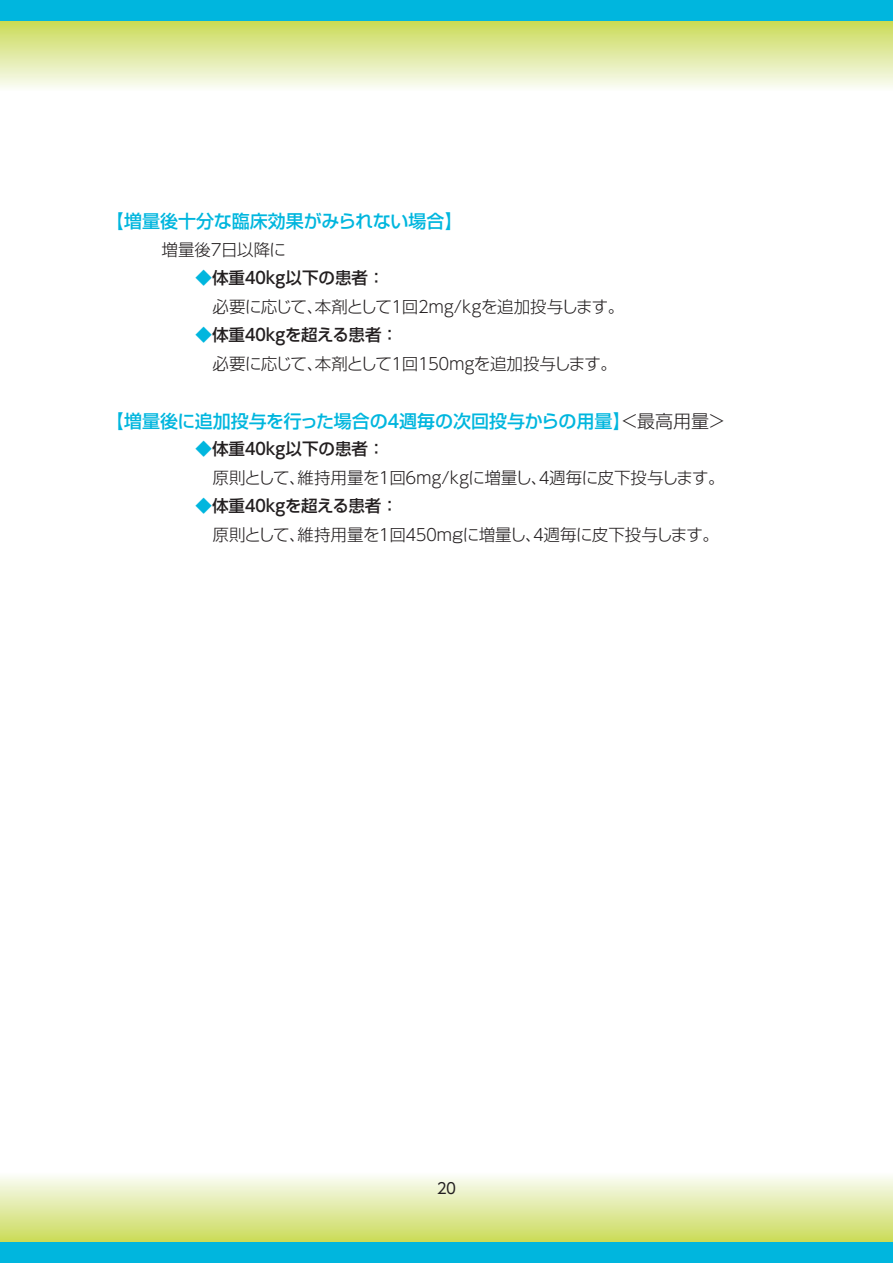
<style>
.page{position:relative;width:893px;height:1263px;background:#fff}
.page>*{position:absolute;margin:0;border:0;box-sizing:border-box;transform-origin:0 0}
.t1{font:500 18px "Shin Go Pro";color:#00b6de}
.t2{font:300 16.5px/28.5px "Shin Go Pro";letter-spacing:-.035em;color:#231f20}
.t3{font:15px "MO Clear Tone SG";color:#231f20}
.s1{font-family:"MO Clear Tone SG"}
.s2{font-weight:500;color:#00b6de}
.s3{font-weight:500}
.s4{font-family:"MO Clear Tone SG";font-weight:500}
.s5{font-weight:300;color:#231f20}
</style>
<div class="page">
<svg style="left:0;top:1176px;width:893px;height:66px;background:#e1eaa5"></svg>
<div style="left:0;top:1242px;width:893px;height:21px;background:#00b6de"></div>
<svg style="left:0;top:21px;width:893px;height:67px;background:#e1eaa4"></svg>
<div style="left:0;top:0;width:893px;height:21px;background:#00b6de"></div>
<p class="t1" style="left:106px;top:207px;width:358px">【増量後十分な臨床効果がみられない場合】</p>
<p class="t2" style="left:162px;top:233px;width:126px">増量後<span class="s1">7</span>日以降に</p>
<p class="t2" style="left:213px;top:262px;width:413px;text-indent:-17px"><span class="s2">◆</span><span class="s3">体重</span><span class="s4">40kg</span><span class="s3">以下の患者：<br></span>必要に応じて、本剤として<span class="s1">1</span>回<span class="s1">2mg/kg</span>を追加投与します。</p>
<p class="t2" style="left:213px;top:319px;width:406px;text-indent:-17px"><span class="s2">◆</span><span class="s3">体重</span><span class="s4">40kg</span><span class="s3">を超える患者：<br></span>必要に応じて、本剤として<span class="s1">1</span>回<span class="s1">150mg</span>を追加投与します。</p>
<p class="t1" style="left:106px;top:406px;width:621px">【増量後に追加投与を行った場合の<span class="s1">4</span>週毎の次回投与からの用量】<span class="s5">＜最高用量＞</span></p>
<p class="t2" style="left:213px;top:433px;width:514px;text-indent:-17px"><span class="s2">◆</span><span class="s3">体重</span><span class="s4">40kg</span><span class="s3">以下の患者：<br></span>原則として、維持用量を<span class="s1">1</span>回<span class="s1">6mg/kg</span>に増量し、<span class="s1">4</span>週毎に皮下投与します。</p>
<p class="t2" style="left:213px;top:490px;width:508px;text-indent:-17px"><span class="s2">◆</span><span class="s3">体重</span><span class="s4">40kg</span><span class="s3">を超える患者：<br></span>原則として、維持用量を<span class="s1">1</span>回<span class="s1">450</span>ｍｇに増量し、<span class="s1">4</span>週毎に皮下投与します。</p>
<p class="t3" style="left:437px;top:1178px;width:20px">20</p>
</div>
